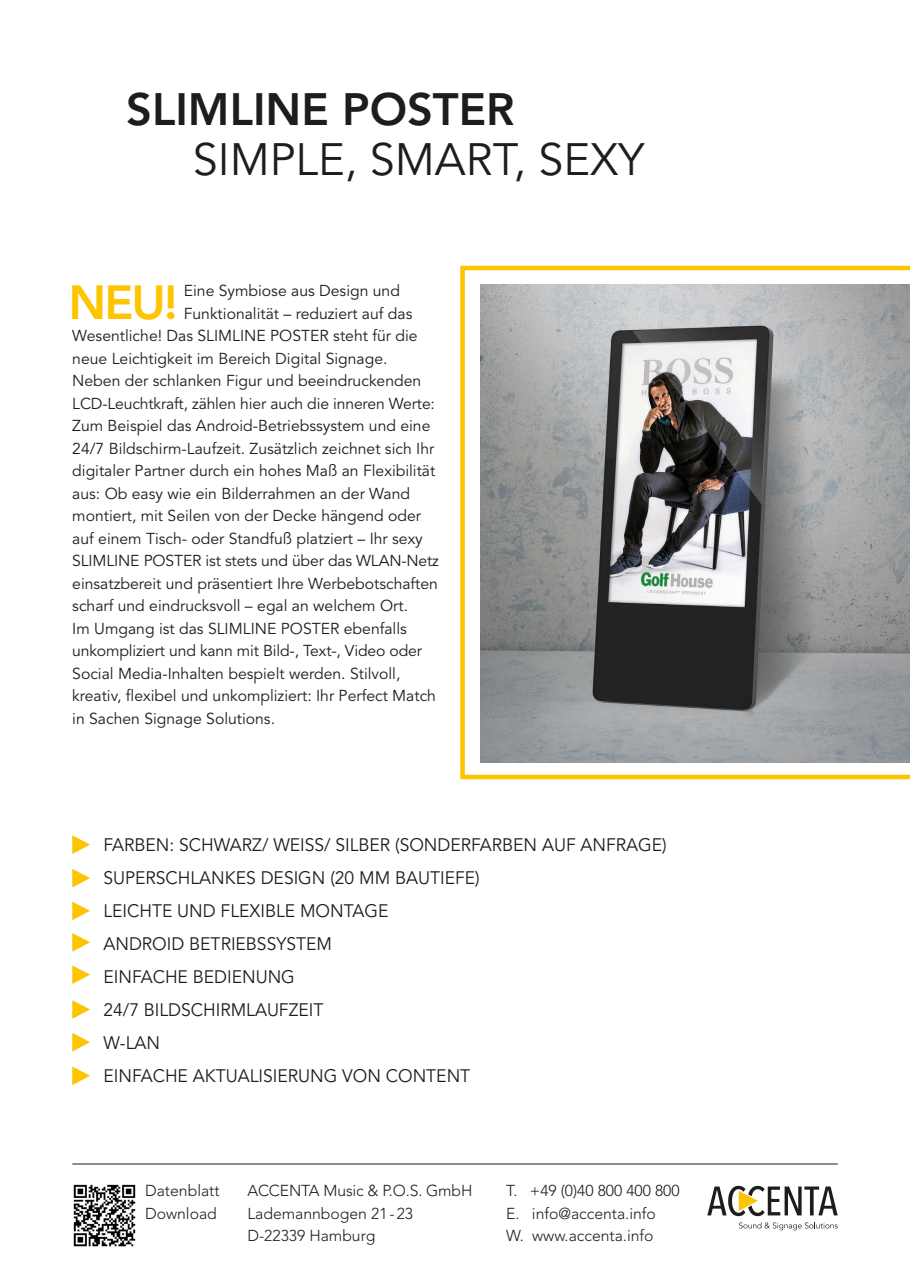
<style>
.page{position:relative;width:910px;height:1280px;background:#fff}
.page>*{position:absolute;margin:0;border:0;box-sizing:border-box;transform-origin:0 0}
.t1{font:800 47.55px "Avenir LT Std";color:#fdc400}
.t2{font:45px "Avenir LT Std";color:#1d1d1b}
.t3{font:800 45px "Avenir LT Std";color:#1d1d1b}
.t4{font:18px/33px "Avenir LT Std";color:#1d1d1b}
.t5{font:15.75px "Avenir LT Std";color:#1d1d1b}
.t6{font:300 15.75px/22.5px "Avenir LT Std";color:#1d1d1b}
</style>
<div class="page">
<svg style="left:739px;top:1222px;width:99px;height:8px"></svg>
<svg style="left:707px;top:1186px;width:131px;height:30px"></svg>
<hr style="left:72px;top:1163px;width:766px;height:1px;background:#1d1d1b">
<img style="left:73px;top:1184px;width:63px;height:63px">
<svg style="left:72px;top:869px;width:18px;height:18px"></svg>
<svg style="left:72px;top:835px;width:18px;height:19px"></svg>
<svg style="left:72px;top:901px;width:18px;height:19px"></svg>
<svg style="left:72px;top:933px;width:18px;height:19px"></svg>
<svg style="left:72px;top:965px;width:18px;height:19px"></svg>
<svg style="left:72px;top:1000px;width:18px;height:19px"></svg>
<svg style="left:72px;top:1033px;width:18px;height:18px"></svg>
<svg style="left:72px;top:1066px;width:18px;height:19px"></svg>
<svg style="left:460px;top:266px;width:450px;height:513px;background:#9b9b96"></svg>
<h2 class="t3" style="left:126px;top:83px;width:390px">SLIMLINE POSTER</h2>
<h2 class="t2" style="left:193px;top:133px;width:453px">SIMPLE, SMART, SEXY</h2>
<h1 class="t1" style="left:69px;top:274px;width:111px">NEU!</h1>
<p class="t5" style="left:184px;top:282px;width:218px">Eine Symbiose aus Design und</p>
<p class="t5" style="left:184px;top:304px;width:230px">Funktionalität – reduziert auf das</p>
<p class="t5" style="left:72px;top:327px;width:347px">Wesentliche! Das SLIMLINE POSTER steht für die</p>
<p class="t5" style="left:72px;top:349px;width:317px">neue Leichtigkeit im Bereich Digital Signage.</p>
<p class="t5" style="left:72px;top:372px;width:350px">Neben der schlanken Figur und beeindruckenden</p>
<p class="t5" style="left:72px;top:394px;width:364px">LCD-Leuchtkraft, zählen hier auch die inneren Werte:</p>
<p class="t5" style="left:72px;top:417px;width:360px">Zum Beispiel das Android-Betriebssystem und eine</p>
<p class="t5" style="left:72px;top:439px;width:363px">24/7 Bildschirm-Laufzeit. Zusätzlich zeichnet sich Ihr</p>
<p class="t5" style="left:72px;top:462px;width:365px">digitaler Partner durch ein hohes Maß an Flexibilität</p>
<p class="t5" style="left:72px;top:484px;width:339px">aus: Ob easy wie ein Bilderrahmen an der Wand</p>
<p class="t5" style="left:72px;top:507px;width:350px">montiert, mit Seilen von der Decke hängend oder</p>
<p class="t5" style="left:72px;top:529px;width:352px">auf einem Tisch- oder Standfuß platziert – Ihr sexy</p>
<p class="t5" style="left:72px;top:552px;width:368px">SLIMLINE POSTER ist stets und über das WLAN-Netz</p>
<p class="t5" style="left:72px;top:574px;width:367px">einsatzbereit und präsentiert Ihre Werbebotschaften</p>
<p class="t5" style="left:72px;top:597px;width:337px">scharf und eindrucksvoll – egal an welchem Ort.</p>
<p class="t5" style="left:72px;top:619px;width:336px">Im Umgang ist das SLIMLINE POSTER ebenfalls</p>
<p class="t5" style="left:72px;top:642px;width:351px">unkompliziert und kann mit Bild-, Text-, Video oder</p>
<p class="t5" style="left:72px;top:664px;width:330px">Social Media-Inhalten bespielt werden. Stilvoll,</p>
<p class="t5" style="left:72px;top:687px;width:365px">kreativ, flexibel und unkompliziert: Ihr Perfect Match</p>
<p class="t5" style="left:72px;top:709px;width:204px">in Sachen Signage Solutions.</p>
<p class="t4" style="left:103px;top:829px;width:565px">FARBEN: SCHWARZ/ WEISS/ SILBER (SONDERFARBEN AUF ANFRAGE)<br>SUPERSCHLANKES DESIGN (20 MM BAUTIEFE)<br>LEICHTE UND FLEXIBLE MONTAGE<br>ANDROID BETRIEBSSYSTEM<br>EINFACHE BEDIENUNG<br>24/7 BILDSCHIRMLAUFZEIT<br>W-LAN<br>EINFACHE AKTUALISIERUNG VON CONTENT</p>
<p class="t6" style="left:145px;top:1179px;width:76px">Datenblatt<br>Download</p>
<p class="t6" style="left:247px;top:1179px;width:226px">ACCENTA Music &amp; P.O.S. GmbH<br>Lademannbogen 21-23<br>D-22339 Hamburg</p>
<p class="t6" style="left:506px;top:1179px;width:175px">T. +49 (0)40 800 400 800<br>E. info@accenta.info<br>W. www.accenta.info</p>
</div>
